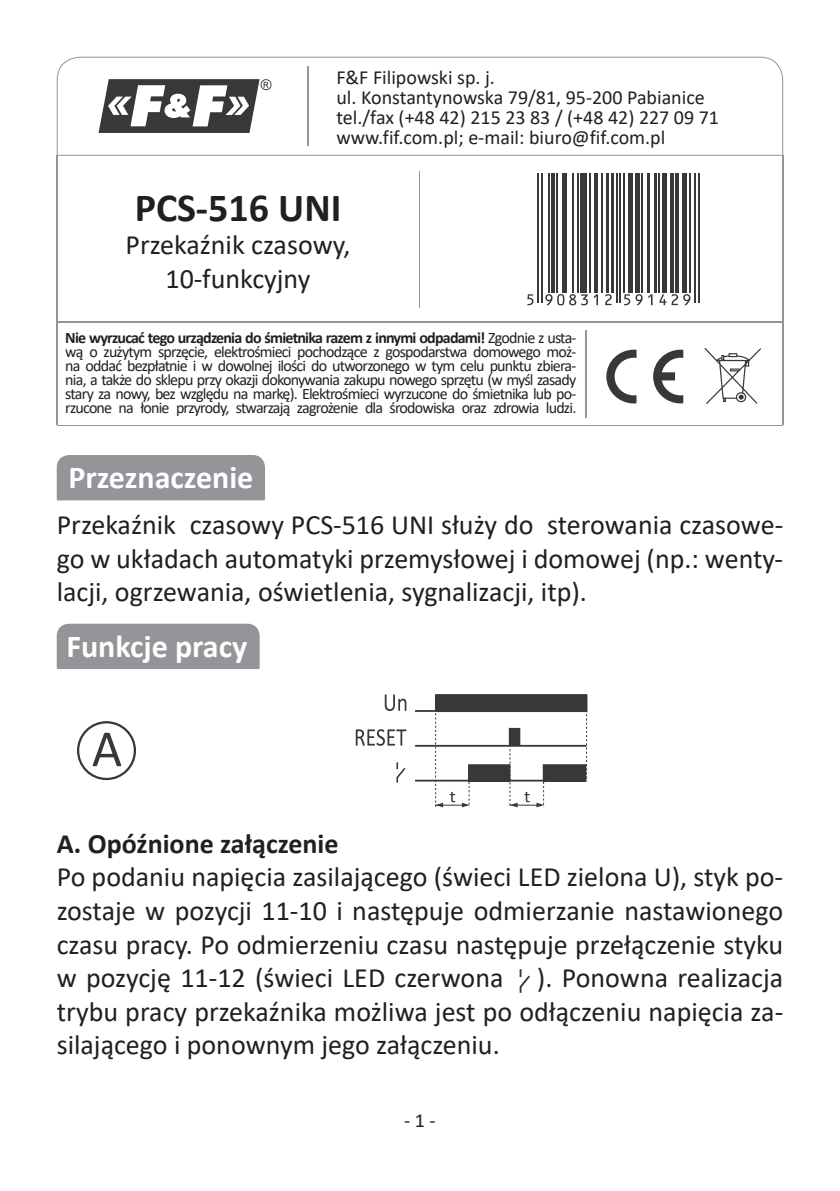
<style>
.page{position:relative;width:840px;height:1191px;background:#fff}
.page>*{position:absolute;margin:0;border:0;box-sizing:border-box;transform-origin:0 0}
.t1{font:52.4px "Calibri";color:#383839}
.t2{font:700 40px "Calibri";color:#231f20}
.t3{font:700 32px "Calibri";color:#fff}
.t4{font:28px/33.6px "Calibri";color:#231f20;text-align:justify}
.t5{font:700 28px "Calibri";color:#231f20}
.t6{font:20px/20px "Calibri";color:#231f20}
.t7{font:16px/14px "Calibri";letter-spacing:-.05em;color:#231f20;text-align:justify}
.s1{font-weight:700}
</style>
<div class="page">
<svg style="left:704px;top:348px;width:56px;height:56px"></svg>
<svg style="left:606px;top:350px;width:77px;height:53px"></svg>
<hr style="left:57px;top:322px;width:724px;height:1px;background:#939598">
<hr style="left:584px;top:330px;width:1px;height:88px;background:#939598">
<hr style="left:418px;top:171px;width:1px;height:136px;background:#939598">
<hr style="left:57px;top:425px;width:724px;height:1px;background:#939598">
<svg style="left:527px;top:173px;width:173px;height:133px"></svg>
<hr style="left:537px;top:173px;width:1px;height:130px;background:#383839">
<hr style="left:541px;top:173px;width:1px;height:130px;background:#383839">
<hr style="left:547px;top:173px;width:2px;height:119px;background:#383839">
<hr style="left:551px;top:173px;width:3px;height:119px;background:#383839">
<hr style="left:556px;top:173px;width:1px;height:119px;background:#383839">
<div style="left:561px;top:173px;width:5px;height:119px;background:#383839"></div>
<hr style="left:571px;top:173px;width:2px;height:119px;background:#383839">
<hr style="left:576px;top:173px;width:2px;height:119px;background:#383839">
<div style="left:580px;top:173px;width:6px;height:119px;background:#383839"></div>
<hr style="left:588px;top:173px;width:1px;height:119px;background:#383839">
<hr style="left:593px;top:173px;width:3px;height:119px;background:#383839">
<hr style="left:600px;top:173px;width:1px;height:119px;background:#383839">
<hr style="left:605px;top:173px;width:3px;height:119px;background:#383839">
<hr style="left:610px;top:173px;width:3px;height:119px;background:#383839">
<hr style="left:616px;top:173px;width:1px;height:130px;background:#383839">
<hr style="left:619px;top:173px;width:1px;height:130px;background:#383839">
<hr style="left:622px;top:173px;width:2px;height:119px;background:#383839">
<div style="left:627px;top:173px;width:5px;height:119px;background:#383839"></div>
<div style="left:634px;top:173px;width:5px;height:119px;background:#383839"></div>
<hr style="left:641px;top:173px;width:1px;height:119px;background:#383839">
<hr style="left:646px;top:173px;width:3px;height:119px;background:#383839">
<hr style="left:653px;top:173px;width:3px;height:119px;background:#383839">
<hr style="left:658px;top:173px;width:1px;height:119px;background:#383839">
<div style="left:661px;top:173px;width:5px;height:119px;background:#383839"></div>
<hr style="left:670px;top:173px;width:3px;height:119px;background:#383839">
<hr style="left:675px;top:173px;width:3px;height:119px;background:#383839">
<hr style="left:682px;top:173px;width:4px;height:119px;background:#383839">
<hr style="left:689px;top:173px;width:1px;height:119px;background:#383839">
<hr style="left:694px;top:173px;width:1px;height:130px;background:#383839">
<hr style="left:697px;top:173px;width:1px;height:130px;background:#383839">
<svg style="left:527px;top:294px;width:6px;height:11px"></svg>
<svg style="left:545px;top:294px;width:42px;height:11px"></svg>
<svg style="left:593px;top:294px;width:4px;height:11px"></svg>
<svg style="left:604px;top:294px;width:7px;height:11px"></svg>
<svg style="left:624px;top:294px;width:18px;height:11px"></svg>
<svg style="left:648px;top:294px;width:4px;height:11px"></svg>
<svg style="left:659px;top:294px;width:31px;height:11px"></svg>
<svg style="left:57px;top:57px;width:725px;height:99px"></svg>
<svg style="left:77px;top:721px;width:59px;height:60px"></svg>
<div style="left:77px;top:721px;width:59px;height:59px;border:2px solid #383839;border-radius:50%"></div>
<svg style="left:384px;top:694px;width:22px;height:17px"></svg>
<svg style="left:355px;top:729px;width:51px;height:17px"></svg>
<svg style="left:415px;top:694px;width:173px;height:113px"></svg>
<div style="left:543px;top:764px;width:42px;height:17px;background:#383839"></div>
<div style="left:542px;top:764px;width:43px;height:17px;border:1px solid #383839"></div>
<div style="left:509px;top:728px;width:10px;height:17px;background:#383839"></div>
<div style="left:508px;top:728px;width:12px;height:17px;border:1px solid #383839"></div>
<svg style="left:396px;top:762px;width:10px;height:21px"></svg>
<svg style="left:519px;top:969px;width:11px;height:24px"></svg>
<div style="left:57px;top:455px;width:208px;height:45px;background:#939598"></div>
<div style="left:57px;top:623px;width:202px;height:46px;background:#939598"></div>
<hr style="left:57px;top:155px;width:1px;height:270px;background:#939598">
<hr style="left:781px;top:155px;width:1px;height:270px;background:#939598">
<p class="t6" style="left:336px;top:67px;width:384px">F&amp;F Filipowski sp. j.<br>ul. Konstantynowska 79/81, 95-200 Pabianice tel./fax (+48 42) 215 23 83 / (+48 42) 227 09 71 www.fif.com.pl; e-mail: biuro@fif.com.pl</p>
<h2 class="t2" style="left:135px;top:179px;width:208px">PCS-516 UNI</h2>
<p class="t4" style="left:125px;top:228px;width:226px;text-align:center">Przekaźnik czasowy,<br>10-funkcyjny</p>
<p class="t7" style="left:65px;top:330px;width:512px"><span class="s1">Nie wyrzucać tego urządzenia do śmietnika razem z innymi odpadami!</span> Zgodnie z usta&shy;wą o zużytym sprzęcie, elektrośmieci pochodzące z gospodarstwa domowego moż&shy;na oddać bezpłatnie i w dowolnej ilości do utworzonego w tym celu punktu zbiera&shy;nia, a także do sklepu przy okazji dokonywania zakupu nowego sprzętu (w myśl zasady stary za nowy, bez względu na markę). Elektrośmieci wyrzucone do śmietnika lub po&shy;rzucone na łonie przyrody, stwarzają zagrożenie dla środowiska oraz zdrowia ludzi.</p>
<p class="t3" style="left:68px;top:454px;width:186px">Przeznaczenie</p>
<p class="t4" style="left:57px;top:507px;width:727px">Przekaźnik czasowy PCS-516 UNI służy do sterowania czasowe&shy;go w układach automatyki przemysłowej i domowej (np.: wenty&shy;lacji, ogrzewania, oświetlenia, sygnalizacji, itp).</p>
<p class="t3" style="left:66px;top:623px;width:182px">Funkcje pracy</p>
<h1 class="t1" style="left:92px;top:712px;width:32px">A</h1>
<p class="t5" style="left:57px;top:823px;width:283px">A. Opóźnione załączenie</p>
<p class="t4" style="left:57px;top:859px;width:727px">Po podaniu napięcia zasilającego (świeci LED zielona U), styk po&shy;zostaje w pozycji 11-10 i następuje odmierzanie nastawionego czasu pracy. Po odmierzeniu czasu następuje przełączenie styku w pozycję 11-12 (świeci LED czerwona ). Ponowna realizacja trybu pracy przekaźnika możliwa jest po odłączeniu napięcia za&shy;silającego i ponownym jego załączeniu.</p>
<p class="t6" style="left:404px;top:1109px;width:33px">- 1 -</p>
</div>
